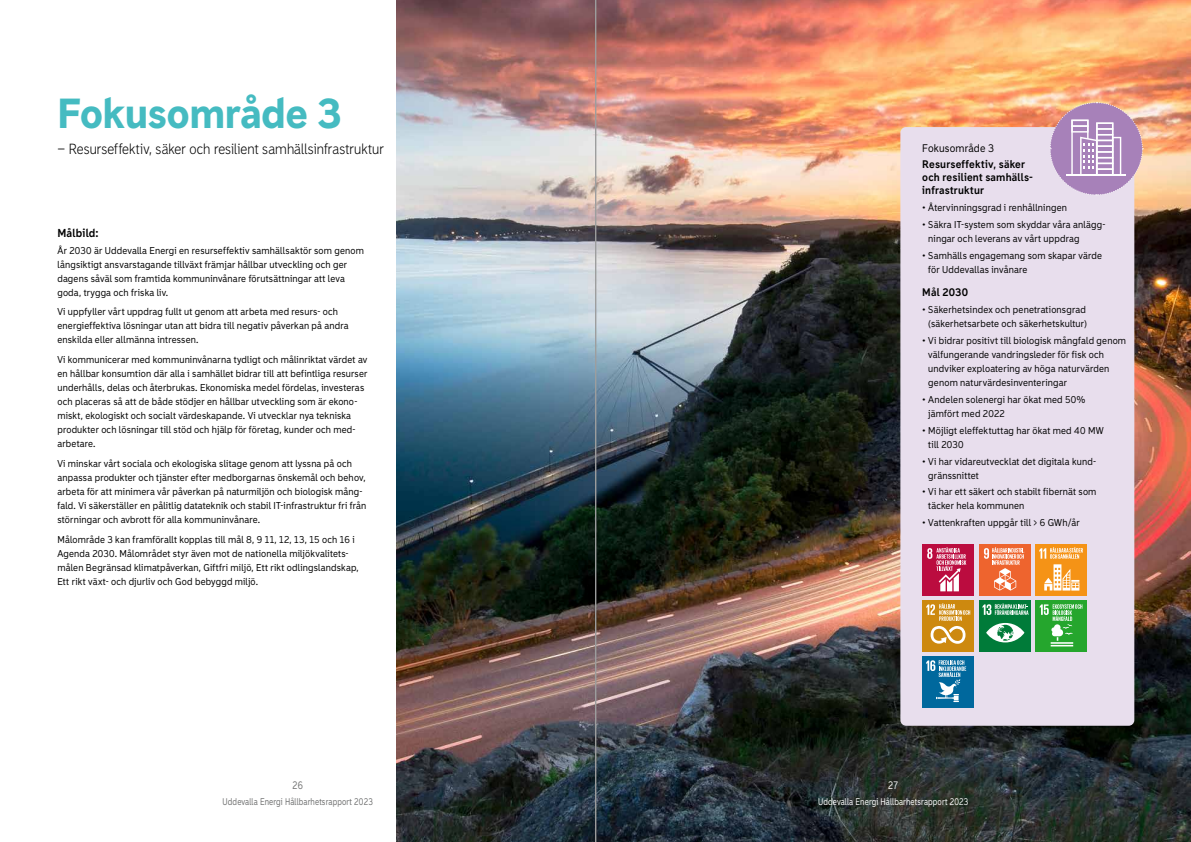
<style>
.page{position:relative;width:1191px;height:842px;background:#fff}
.page>*{position:absolute;margin:0;border:0;box-sizing:border-box;transform-origin:0 0}
.t1{font:900 40px "Madras";letter-spacing:-.015em;color:#45bbc1}
.t2{font:300 14px "Madras";letter-spacing:.01em;color:#000}
.t3{font:800 11px "Madras";letter-spacing:.015em;color:#000}
.t4{font:800 10.5px/13px "Madras";letter-spacing:.02em;color:#000}
.t5{font:10.5px "Madras";letter-spacing:.015em;color:#000}
.t6{font:10.4px "Madras";color:#6f7070;scale:.87 1}
.t7{font:10.4px "Madras";color:#fff;scale:.87 1}
.t8{font:9.5px/14px "Madras";letter-spacing:.02em;color:#000}
.t9{font:9.2px "Madras";letter-spacing:.02em;color:#6f7070;scale:.87 1}
.t10{font:9.2px "Madras";letter-spacing:.02em;color:#fff;scale:.87 1}
</style>
<div class="page">
<img style="left:397px;top:0;width:794px;height:842px">
<div style="left:900px;top:127px;width:234px;height:599px;background:#e8deed;border-radius:6px"></div>
<svg style="left:1049px;top:102px;width:94px;height:93px;background:#c2a0c0"></svg>
<div style="left:922px;top:544px;width:51px;height:51px;background:#bb0c3f"></div>
<svg style="left:927px;top:547px;width:39px;height:44px"></svg>
<div style="left:979px;top:544px;width:51px;height:51px;background:#ee642e"></div>
<svg style="left:984px;top:547px;width:40px;height:43px"></svg>
<div style="left:1035px;top:544px;width:51px;height:51px;background:#f59316"></div>
<svg style="left:1039px;top:547px;width:44px;height:44px"></svg>
<div style="left:922px;top:600px;width:51px;height:51px;background:#cd890f"></div>
<svg style="left:926px;top:603px;width:44px;height:41px"></svg>
<div style="left:1035px;top:600px;width:51px;height:51px;background:#25a62d"></div>
<svg style="left:1039px;top:604px;width:43px;height:42px"></svg>
<div style="left:922px;top:656px;width:51px;height:51px;background:#00689d"></div>
<svg style="left:926px;top:660px;width:40px;height:42px"></svg>
<div style="left:979px;top:600px;width:51px;height:51px;background:#007b39"></div>
<svg style="left:986px;top:623px;width:38px;height:19px"></svg>
<svg style="left:982px;top:604px;width:46px;height:11px"></svg>
<hr style="left:595px;top:0;width:1px;height:842px;background:#9d9e9e">
<h1 class="t1" style="left:57px;top:88px;width:286px">Fokusområde 3</h1>
<h2 class="t2" style="left:57px;top:141px;width:328px">– Resurseffektiv, säker och resilient samhällsinfrastruktur</h2>
<p class="t3" style="left:57px;top:226px;width:43px">Målbild:</p>
<p class="t8" style="left:57px;top:243px;width:308px">År 2030 är Uddevalla Energi en resurseffektiv samhällsaktör som genom långsiktigt ansvarstagande tillväxt främjar hållbar utveckling och ger dagens såväl som framtida kommuninvånare förutsättningar att leva goda, trygga och friska liv.</p>
<p class="t8" style="left:57px;top:305px;width:293px">Vi uppfyller vårt uppdrag fullt ut genom att arbeta med resurs- och energieffektiva lösningar utan att bidra till negativ påverkan på andra enskilda eller allmänna intressen.</p>
<p class="t8" style="left:57px;top:353px;width:311px">Vi kommunicerar med kommuninvånarna tydligt och målinriktat värdet av en hållbar konsumtion där alla i samhället bidrar till att befintliga resurser underhålls, delas och återbrukas. Ekonomiska medel fördelas, investeras och placeras så att de både stödjer en hållbar utveckling som är ekono&shy;miskt, ekologiskt och socialt värdeskapande. Vi utvecklar nya tekniska produkter och lösningar till stöd och hjälp för företag, kunder och med&shy;arbetare.</p>
<p class="t8" style="left:57px;top:456px;width:310px">Vi minskar vårt sociala och ekologiska slitage genom att lyssna på och anpassa produkter och tjänster efter medborgarnas önskemål och behov, arbeta för att minimera vår påverkan på naturmiljön och biologisk mång&shy;fald. Vi säkerställer en pålitlig datateknik och stabil IT-infrastruktur fri från störningar och avbrott för alla kommuninvånare.</p>
<p class="t8" style="left:57px;top:532px;width:303px">Målområde 3 kan framförallt kopplas till mål 8, 9 11, 12, 13, 15 och 16 i Agenda 2030. Målområdet styr även mot de nationella miljökvalitets&shy;målen Begränsad klimatpåverkan, Giftfri miljö, Ett rikt odlingslandskap, Ett rikt växt- och djurliv och God bebyggd miljö.</p>
<p class="t6" style="left:292px;top:779px;width:13px">26</p>
<p class="t9" style="left:222px;top:796px;width:174px">Uddevalla Energi Hållbarhetsrapport 2023</p>
<p class="t5" style="left:922px;top:142px;width:73px">Fokusområde 3</p>
<p class="t4" style="left:922px;top:158px;width:112px">Resurseffektiv, säker och resilient samhälls&shy;infrastruktur</p>
<p class="t8" style="left:922px;top:201px;width:146px">• Återvinningsgrad i renhållningen</p>
<p class="t8" style="left:928px;top:217px;width:179px;text-indent:-6px">• Säkra IT-system som skyddar våra anlägg&shy;ningar och leverans av vårt uppdrag</p>
<p class="t8" style="left:928px;top:248px;width:175px;text-indent:-6px">• Samhälls engagemang som skapar värde för Uddevallas invånare</p>
<p class="t4" style="left:922px;top:286px;width:47px">Mål 2030</p>
<p class="t8" style="left:922px;top:303px;width:166px;text-align:right">• Säkerhetsindex och penetrationsgrad (säkerhetsarbete och säkerhetskultur)</p>
<p class="t8" style="left:928px;top:334px;width:199px;text-indent:-6px">• Vi bidrar positivt till biologisk mångfald genom välfungerande vandringsleder för fisk och undviker exploatering av höga naturvärden genom naturvärdesinventeringar</p>
<p class="t8" style="left:928px;top:392px;width:159px;text-indent:-6px">• Andelen solenergi har ökat med 50% jämfört med 2022</p>
<p class="t8" style="left:928px;top:423px;width:177px;text-indent:-6px">• Möjligt eleffektuttag har ökat med 40 MW till 2030</p>
<p class="t8" style="left:928px;top:454px;width:169px;text-indent:-6px">• Vi har vidareutvecklat det digitala kund&shy;gränssnittet</p>
<p class="t8" style="left:928px;top:485px;width:170px;text-indent:-6px">• Vi har ett säkert och stabilt fibernät som täcker hela kommunen</p>
<p class="t8" style="left:922px;top:516px;width:159px">• Vattenkraften uppgår till &gt; 6 GWh/år</p>
<p class="t7" style="left:888px;top:779px;width:13px">27</p>
<p class="t10" style="left:818px;top:796px;width:174px">Uddevalla Energi Hållbarhetsrapport 2023</p>
</div>
